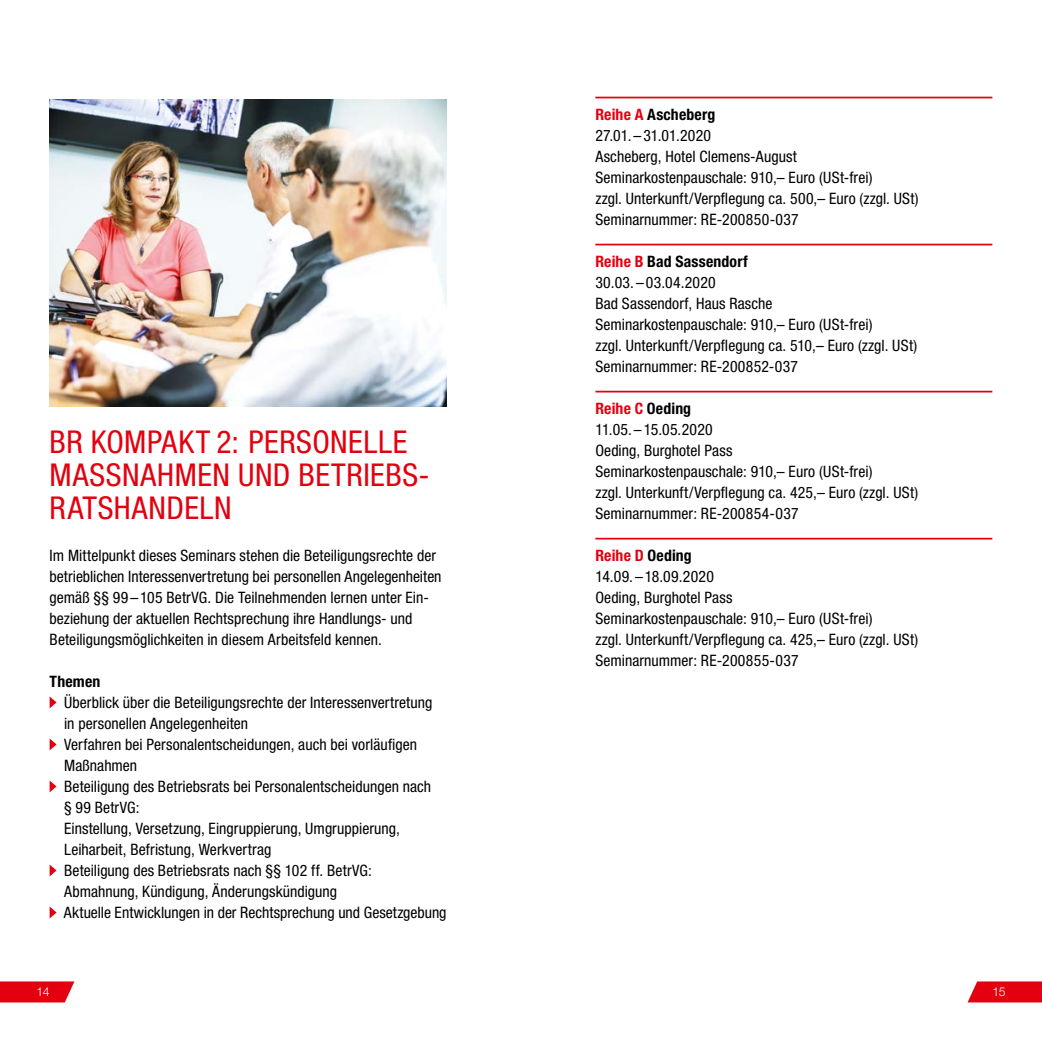
<style>
.page{position:relative;width:1042px;height:1042px;background:#fff}
.page>*{position:absolute;margin:0;border:0;box-sizing:border-box;transform-origin:0 0}
.t1{font:condensed 31.5px/33.2px "Helvetica Neue LT Std";letter-spacing:.015em;color:#e3000f}
.t2{font:condensed 15.75px/21px "Helvetica Neue LT Std";color:#000}
.t3{font:700 condensed 15.75px "Helvetica Neue LT Std";letter-spacing:.01em;color:#000}
.t4{font:300 12.25px "Helvetica Neue LT Std";color:#fff}
.s1{font-weight:700;color:#e3000f}
.s2{font-weight:700}
</style>
<div class="page">
<svg style="left:50px;top:697px;width:7px;height:11px"></svg>
<svg style="left:50px;top:739px;width:7px;height:11px"></svg>
<svg style="left:50px;top:781px;width:7px;height:11px"></svg>
<svg style="left:50px;top:865px;width:7px;height:11px"></svg>
<svg style="left:50px;top:907px;width:7px;height:11px"></svg>
<hr style="left:595px;top:97px;width:397px;height:1px;background:#e3000f">
<hr style="left:595px;top:244px;width:397px;height:1px;background:#e3000f">
<hr style="left:595px;top:391px;width:397px;height:1px;background:#e3000f">
<hr style="left:595px;top:538px;width:397px;height:1px;background:#e3000f">
<img style="left:50px;top:99px;width:396px;height:308px">
<svg style="left:0;top:981px;width:74px;height:21px;background:#e51421"></svg>
<svg style="left:967px;top:981px;width:75px;height:21px;background:#e51725"></svg>
<h1 class="t1" style="left:50px;top:425px;width:381px">BR KOMPAKT 2: PERSONELLE<br>MASSNAHMEN UND BETRIEBS-<br>RATSHANDELN</h1>
<p class="t2" style="left:50px;top:545px;width:393px">Im Mittelpunkt dieses Seminars stehen die Beteiligungsrechte der betrieblichen Interessenvertretung bei personellen Angelegenheiten gemäß §§ 99–105 BetrVG. Die Teilnehmenden lernen unter Ein&shy;beziehung der aktuellen Rechtsprechung ihre Handlungs- und Beteiligungsmöglichkeiten in diesem Arbeitsfeld kennen.</p>
<p class="t3" style="left:50px;top:672px;width:52px">Themen</p>
<p class="t2" style="left:64px;top:692px;width:384px">Überblick über die Beteiligungsrechte der Interessenvertretung in personellen Angelegenheiten<br>Verfahren bei Personalentscheidungen, auch bei vorläufigen Maßnahmen<br>Beteiligung des Betriebsrats bei Personalentscheidungen nach<br>§ 99 BetrVG:<br>Einstellung, Versetzung, Eingruppierung, Umgruppierung, Leiharbeit, Befristung, Werkvertrag<br>Beteiligung des Betriebsrats nach §§ 102 ff. BetrVG:<br>Abmahnung, Kündigung, Änderungskündigung<br>Aktuelle Entwicklungen in der Rechtsprechung und Gesetzgebung</p>
<p class="t2" style="left:595px;top:104px;width:325px"><span class="s1">Reihe A</span> <span class="s2">Ascheberg<br></span>27.01.– 31.01.2020<br>Ascheberg, Hotel Clemens-August Seminarkostenpauschale: 910,– Euro (USt-frei)<br>zzgl. Unterkunft/Verpflegung ca. 500,– Euro (zzgl. USt)<br>Seminarnummer: RE-200850-037</p>
<p class="t2" style="left:595px;top:251px;width:323px"><span class="s1">Reihe B</span> <span class="s2">Bad Sassendorf<br></span>30.03.–03.04.2020<br>Bad Sassendorf, Haus Rasche Seminarkostenpauschale: 910,– Euro (USt-frei)<br>zzgl. Unterkunft/Verpflegung ca. 510,– Euro (zzgl. USt)<br>Seminarnummer: RE-200852-037</p>
<p class="t2" style="left:595px;top:398px;width:324px"><span class="s1">Reihe C</span> <span class="s2">Oeding<br></span>11.05. –15.05.2020<br>Oeding, Burghotel Pass<br>Seminarkostenpauschale: 910,– Euro (USt-frei)<br>zzgl. Unterkunft/Verpflegung ca. 425,– Euro (zzgl. USt)<br>Seminarnummer: RE-200854-037</p>
<p class="t2" style="left:595px;top:545px;width:324px"><span class="s1">Reihe D</span> <span class="s2">Oeding<br></span>14.09.–18.09.2020<br>Oeding, Burghotel Pass<br>Seminarkostenpauschale: 910,– Euro (USt-frei)<br>zzgl. Unterkunft/Verpflegung ca. 425,– Euro (zzgl. USt)<br>Seminarnummer: RE-200855-037</p>
<p class="t4" style="left:37px;top:984px;width:15px">14</p>
<p class="t4" style="left:992px;top:984px;width:15px">15</p>
</div>
